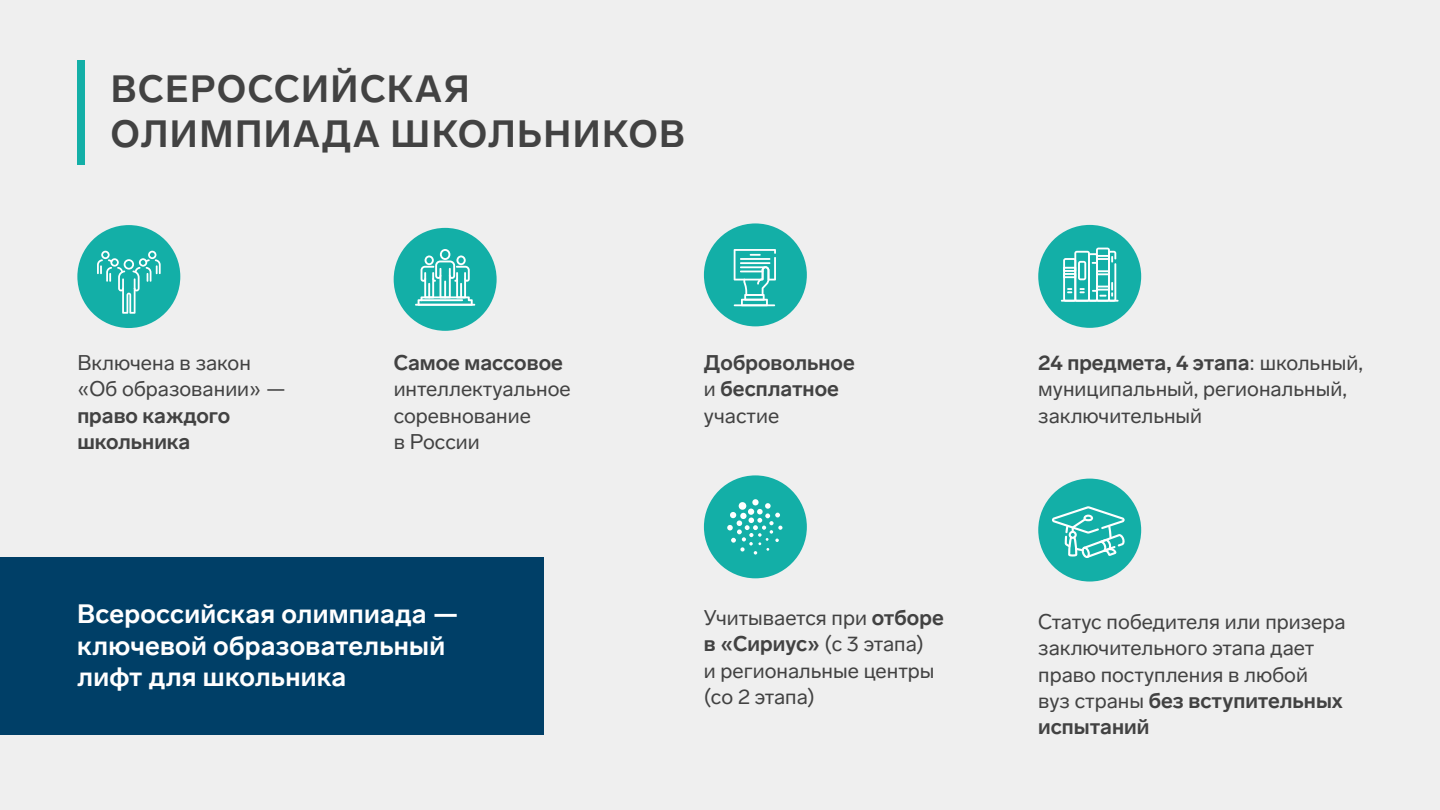
<style>
.page{position:relative;width:1440px;height:810px;background:#efefef}
.page>*{position:absolute;margin:0;border:0;box-sizing:border-box;transform-origin:0 0}
.t1{font:700 37.5px/45px "Lab Grotesque";letter-spacing:.04em;color:#424242}
.t2{font:700 26.25px/31.5px "Lab Grotesque";letter-spacing:.01em;color:#fff}
.t3{font:21px/26.2px "Lab Grotesque";color:#424242}
.t4{font:700 21px/26.2px "Lab Grotesque";color:#424242}
.s1{font-weight:400}
.s2{font-weight:700}
</style>
<div class="page">
<div style="left:0;top:557px;width:544px;height:177px;background:#003f67"></div>
<div style="left:704px;top:475px;width:103px;height:103px;background:#13afa7;border-radius:50%"></div>
<svg style="left:727px;top:499px;width:55px;height:56px"></svg>
<div style="left:77px;top:225px;width:103px;height:103px;background:#13afa7;border-radius:50%"></div>
<svg style="left:97px;top:251px;width:64px;height:63px"></svg>
<div style="left:1038px;top:225px;width:103px;height:103px;background:#13afa7;border-radius:50%"></div>
<svg style="left:1063px;top:248px;width:53px;height:52px"></svg>
<hr style="left:1061px;top:300px;width:58px;height:2px;background:#fff">
<div style="left:394px;top:228px;width:103px;height:103px;background:#13afa7;border-radius:50%"></div>
<svg style="left:418px;top:249px;width:55px;height:55px"></svg>
<hr style="left:415px;top:304px;width:60px;height:2px;background:#fff">
<hr style="left:421px;top:299px;width:42px;height:2px;background:#fff">
<div style="left:704px;top:223px;width:103px;height:103px;background:#13afa7;border-radius:50%"></div>
<svg style="left:734px;top:249px;width:42px;height:57px"></svg>
<hr style="left:734px;top:304px;width:41px;height:2px;background:#fff">
<div style="left:1038px;top:479px;width:103px;height:103px;background:#13afa7;border-radius:50%"></div>
<svg style="left:1052px;top:506px;width:73px;height:52px"></svg>
<div style="left:77px;top:60px;width:8px;height:105px;background:#13afa7"></div>
<h1 class="t1" style="left:111px;top:67px;width:575px">ВСЕРОССИЙСКАЯ<br>ОЛИМПИАДА ШКОЛЬНИКОВ</h1>
<p class="t3" style="left:77px;top:350px;width:210px">Включена в закон «Об образовании» —</p>
<p class="t4" style="left:77px;top:402px;width:154px">право каждого школьника</p>
<p class="t4" style="left:394px;top:350px;width:171px">Самое массовое</p>
<p class="t3" style="left:394px;top:376px;width:179px">интеллектуальное соревнование<br>в России</p>
<p class="t2" style="left:77px;top:599px;width:383px">Всероссийская олимпиада — ключевой образовательный лифт для школьника</p>
<p class="t4" style="left:704px;top:350px;width:152px">Добровольное <span class="s1">и</span> бесплатное <span class="s1">участие</span></p>
<p class="t3" style="left:1038px;top:350px;width:326px"><span class="s2">24 предмета, 4 этапа</span>: школьный, муниципальный, региональный, заключительный</p>
<p class="t3" style="left:704px;top:605px;width:241px">Учитывается при <span class="s2">отборе в «Сириус»</span> (с 3 этапа)<br>и региональные центры (со 2 этапа)</p>
<p class="t3" style="left:1038px;top:609px;width:309px">Статус победителя или призера заключительного этапа дает право поступления в любой<br>вуз страны <span class="s2">без вступительных испытаний</span></p>
</div>
